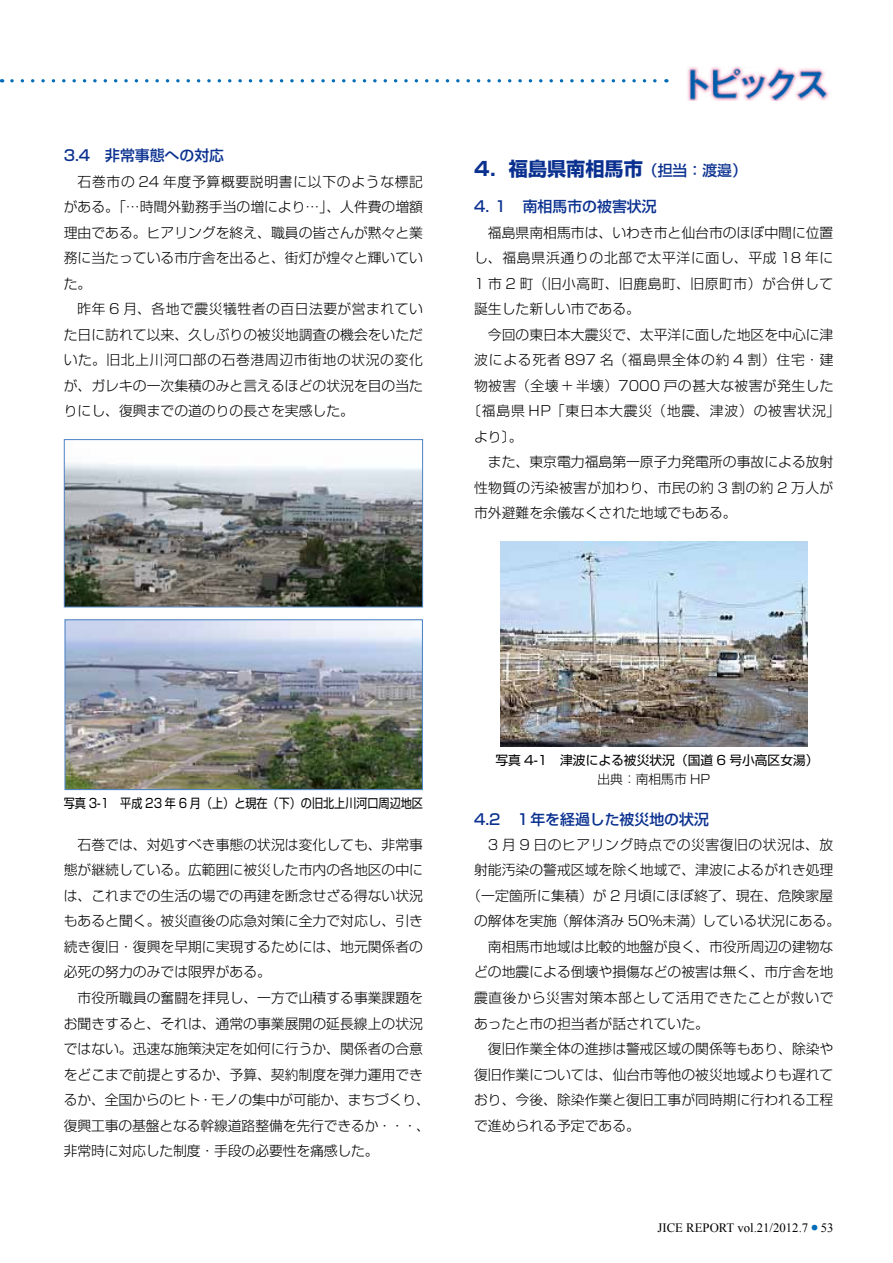
<style>
.page{position:relative;width:893px;height:1263px;background:#fff}
.page>*{position:absolute;margin:0;border:0;box-sizing:border-box;transform-origin:0 0}
.t1{font:700 19.2px "Shin Go Pro";color:#0b3190}
.t2{font:500 14.85px "Shin Go Pro";color:#0b3190}
.t3{font:300 13.8px/25.5px "Shin Go Pro";color:#000;text-align:justify}
.t4{font:300 13.8px "Shin Go Pro";letter-spacing:.055em;color:#000}
.t5{font:300 13.8px "Shin Go Pro";letter-spacing:.025em;color:#000}
.t6{font:300 13.8px "Shin Go Pro";letter-spacing:.04em;color:#000}
.t7{font:300 13.8px "Shin Go Pro";letter-spacing:.035em;color:#000}
.t8{font:12.75px "Shin Go Pro";color:#000;scale:.87 1}
.t9{font:12.75px "Times New Roman";color:#000}
.t10{font:12.75px "Shin Go Pro";color:#000}
.t11{font:300 12.75px "Shin Go Pro";color:#000}
.s1{font-weight:500;font-size:14.85px}
.s2{font-family:"Shin Go Pro";font-weight:300;font-size:6.45px;color:#006cb8}
</style>
<div class="page">
<svg style="left:12px;top:79px;width:655px;height:3px"></svg>
<img style="left:687px;top:67px;width:143px;height:34px">
<svg style="left:64px;top:439px;width:359px;height:168px"></svg>
<img style="left:64px;top:619px;width:359px;height:171px">
<img style="left:500px;top:541px;width:308px;height:206px">
<p class="t2" style="left:64px;top:144px;width:162px">3.4　非常事態への対応</p>
<p class="t3" style="left:64px;top:167px;width:361px;text-indent:14px">石巻市の 24 年度予算概要説明書に以下のような標記がある。「…時間外勤務手当の増により…」、人件費の増額理由である。ヒアリングを終え、職員の皆さんが黙々と業務に当たっている市庁舎を出ると、街灯が煌々と輝いていた。</p>
<p class="t3" style="left:64px;top:294px;width:361px;text-indent:14px">昨年 6 月、各地で震災犠牲者の百日法要が営まれていた日に訪れて以来、久しぶりの被災地調査の機会をいただいた。旧北上川河口部の石巻港周辺市街地の状況の変化が、ガレキの一次集積のみと言えるほどの状況を目の当たりにし、復興までの道のりの長さを実感した。</p>
<h1 class="t1" style="left:474px;top:153px;width:274px">4．福島県南相馬市<span class="s1">（担当：渡邉）</span></h1>
<p class="t2" style="left:474px;top:195px;width:184px">4. １　南相馬市の被害状況</p>
<p class="t3" style="left:474px;top:218px;width:361px;text-indent:14px">福島県南相馬市は、いわき市と仙台市のほぼ中間に位置し、福島県浜通りの北部で太平洋に面し、平成 18 年に1 市 2 町（旧小高町、旧鹿島町、旧原町市）が合併して誕生した新しい市である。</p>
<p class="t3" style="left:488px;top:320px;width:347px">今回の東日本大震災で、太平洋に面した地区を中心に津</p>
<p class="t4" style="left:474px;top:348px;width:361px">波による死者 897 名（福島県全体の約 4 割）住宅・建</p>
<p class="t5" style="left:474px;top:374px;width:361px">物被害（全壊 + 半壊）7000 戸の甚大な被害が発生した</p>
<p class="t4" style="left:467px;top:400px;width:375px">〔福島県 HP「東日本大震災（地震、津波）の被害状況」</p>
<p class="t3" style="left:474px;top:422px;width:50px">より〕。</p>
<p class="t3" style="left:488px;top:447px;width:347px">また、東京電力福島第一原子力発電所の事故による放射</p>
<p class="t5" style="left:474px;top:476px;width:361px">性物質の汚染被害が加わり、市民の約 3 割の約 2 万人が</p>
<p class="t3" style="left:474px;top:498px;width:264px">市外避難を余儀なくされた地域でもある。</p>
<p class="t8" style="left:64px;top:793px;width:414px">写真 3-1　平成 23 年 6 月（上）と現在（下）の旧北上川河口周辺地区</p>
<p class="t3" style="left:64px;top:830px;width:361px;text-indent:14px">石巻では、対処すべき事態の状況は変化しても、非常事態が継続している。広範囲に被災した市内の各地区の中には、これまでの生活の場での再建を断念せざる得ない状況もあると聞く。被災直後の応急対策に全力で対応し、引き続き復旧・復興を早期に実現するためには、地元関係者の必死の努力のみでは限界がある。</p>
<p class="t3" style="left:64px;top:983px;width:368px;text-align:left;text-indent:14px">市役所職員の奮闘を拝見し、一方で山積する事業課題をお聞きすると、それは、通常の事業展開の延長線上の状況ではない。迅速な施策決定を如何に行うか、関係者の合意をどこまで前提とするか、予算、契約制度を弾力運用できるか、全国からのヒト・モノの集中が可能か、まちづくり、復興工事の基盤となる幹線道路整備を先行できるか・・・、非常時に対応した制度・手段の必要性を痛感した。</p>
<p class="t10" style="left:495px;top:750px;width:325px">写真 4-1　津波による被災状況（国道 6 号小高区女湯）</p>
<p class="t11" style="left:597px;top:769px;width:114px">出典：南相馬市 HP</p>
<p class="t2" style="left:474px;top:807px;width:236px">4.2　１年を経過した被災地の状況</p>
<p class="t7" style="left:488px;top:833px;width:347px">3 月 9 日のヒアリング時点での災害復旧の状況は、放</p>
<p class="t3" style="left:474px;top:856px;width:361px">射能汚染の警戒区域を除く地域で、津波によるがれき処理</p>
<p class="t3" style="left:467px;top:881px;width:368px">（一定箇所に集積）が 2 月頃にほぼ終了、現在、危険家屋</p>
<p class="t3" style="left:474px;top:907px;width:368px">の解体を実施（解体済み 50％未満）している状況にある。</p>
<p class="t3" style="left:488px;top:932px;width:347px">南相馬市地域は比較的地盤が良く、市役所周辺の建物な</p>
<p class="t3" style="left:474px;top:958px;width:361px">どの地震による倒壊や損傷などの被害は無く、市庁舎を地</p>
<p class="t6" style="left:474px;top:986px;width:361px">震直後から災害対策本部として活用できたことが救いで</p>
<p class="t3" style="left:474px;top:1009px;width:236px">あったと市の担当者が話されていた。</p>
<p class="t3" style="left:488px;top:1034px;width:347px">復旧作業全体の進捗は警戒区域の関係等もあり、除染や</p>
<p class="t3" style="left:474px;top:1060px;width:361px">復旧作業については、仙台市等他の被災地域よりも遅れて</p>
<p class="t3" style="left:474px;top:1085px;width:361px">おり、今後、除染作業と復旧工事が同時期に行われる工程</p>
<p class="t3" style="left:474px;top:1111px;width:167px">で進められる予定である。</p>
<p class="t9" style="left:658px;top:1219px;width:177px">JICE REPORT vol.21/2012.7 <span class="s2">●</span> 53</p>
</div>
